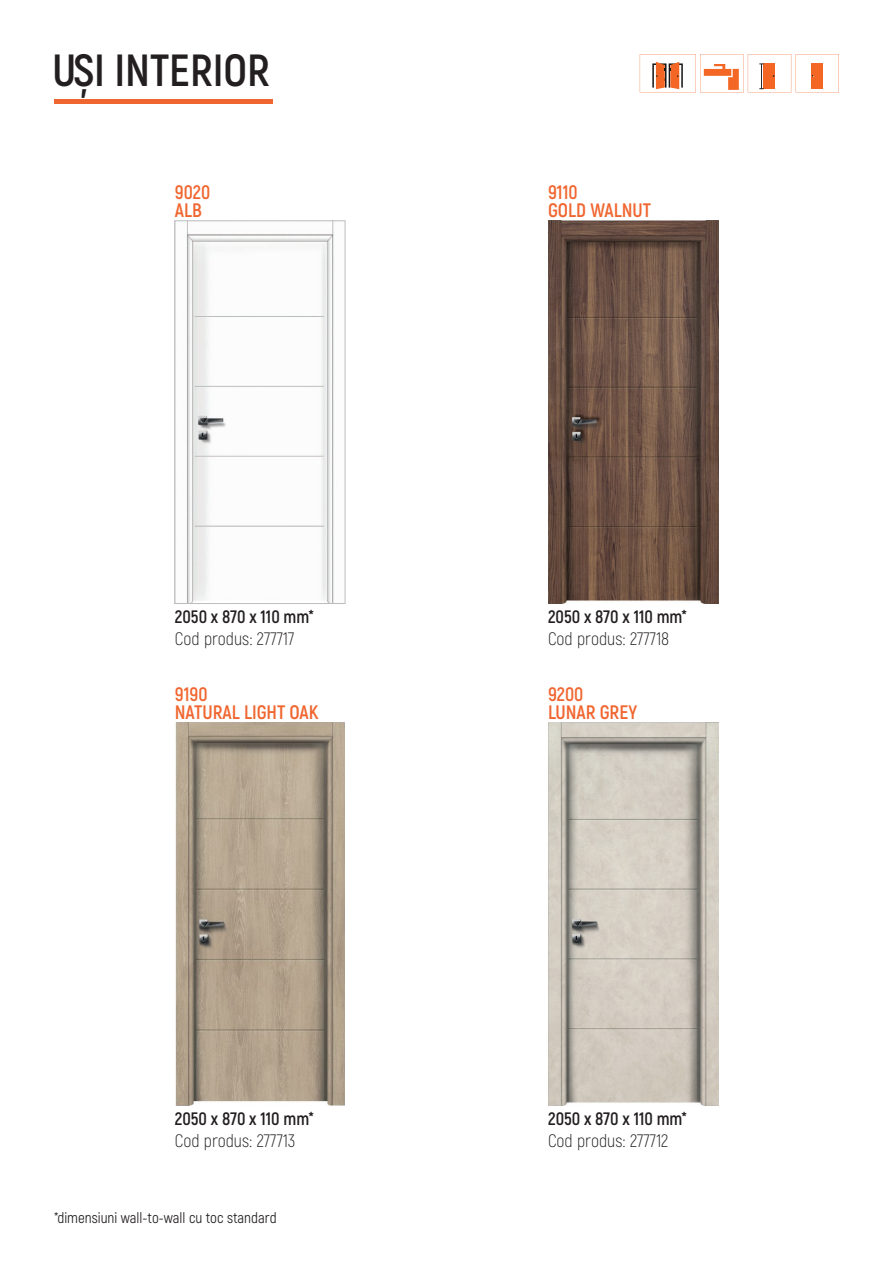
<style>
.page{position:relative;width:893px;height:1263px;background:#fff}
.page>*{position:absolute;margin:0;border:0;box-sizing:border-box;transform-origin:0 0}
.t1{font:700 45px "Akrobat";color:#231f20}
.t2{font:700 19.5px/18px "Akrobat";color:#f06630}
.t3{font:300 18px "Akrobat";color:#231f20}
.t4{font:700 18px "Akrobat";color:#231f20}
.t5{font:15px "Akrobat";color:#231f20}
</style>
<div class="page">
<hr style="left:54px;top:100px;width:219px;height:4px;background:#f06630">
<svg style="left:640px;top:54px;width:199px;height:39px"></svg>
<img style="left:548px;top:723px;width:170px;height:382px">
<img style="left:186px;top:223px;width:148px;height:379px">
<div style="left:175px;top:221px;width:170px;height:383px;border:1px solid #bcbdc0"></div>
<img style="left:548px;top:221px;width:170px;height:382px">
<img style="left:175px;top:723px;width:170px;height:382px">
<h1 class="t1" style="left:52px;top:43px;width:219px">UȘI INTERIOR</h1>
<p class="t2" style="left:175px;top:184px;width:37px">9020<br>ALB</p>
<p class="t2" style="left:548px;top:184px;width:105px">9110<br>GOLD WALNUT</p>
<p class="t4" style="left:175px;top:606px;width:141px">2050 x 870 x 110 mm*</p>
<p class="t3" style="left:175px;top:628px;width:121px">Cod produs: 277717</p>
<p class="t4" style="left:548px;top:606px;width:141px">2050 x 870 x 110 mm*</p>
<p class="t3" style="left:548px;top:628px;width:123px">Cod produs: 277718</p>
<p class="t2" style="left:175px;top:685px;width:145px">9190<br>NATURAL LIGHT OAK</p>
<p class="t2" style="left:548px;top:685px;width:91px">9200<br>LUNAR GREY</p>
<p class="t4" style="left:175px;top:1108px;width:141px">2050 x 870 x 110 mm*</p>
<p class="t3" style="left:175px;top:1130px;width:122px">Cod produs: 277713</p>
<p class="t4" style="left:548px;top:1108px;width:141px">2050 x 870 x 110 mm*</p>
<p class="t3" style="left:548px;top:1130px;width:122px">Cod produs: 277712</p>
<p class="t5" style="left:54px;top:1209px;width:224px">*dimensiuni wall-to-wall cu toc standard</p>
</div>
